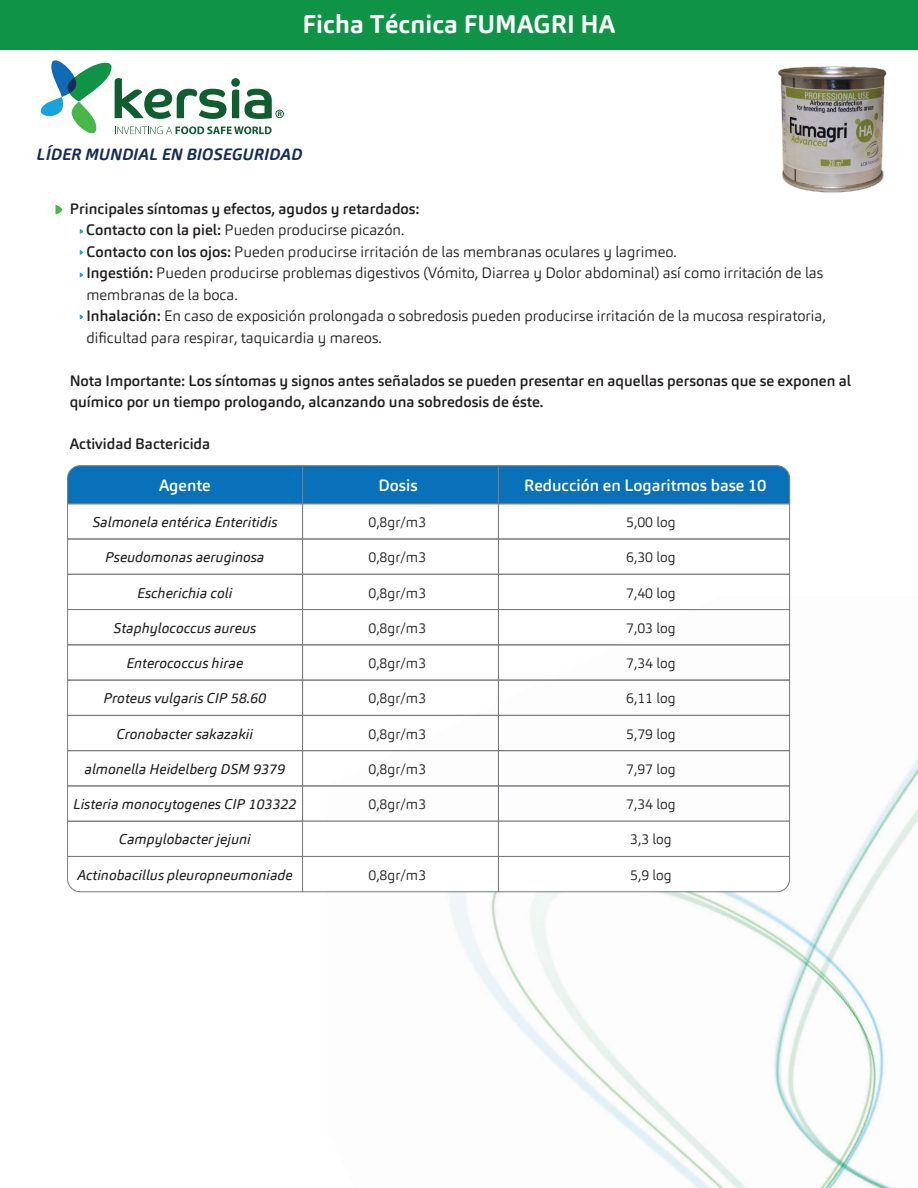
<style>
.page{position:relative;width:918px;height:1188px;background:#fff}
.page>*{position:absolute;margin:0;border:0;box-sizing:border-box;transform-origin:0 0}
.t1{font:700 25.35px "Carnas";letter-spacing:.005em;color:#fff}
.t2{font:500 16.2px "Carnas";color:#fff}
.t3{font:italic 700 16.2px "Carnas W03";letter-spacing:.005em;color:#172c56}
.t4{font:300 15px/21.5px "Carnas";color:#211d1e}
.t5{font:500 15px/21.5px "Carnas";color:#211d1e}
.t6{font:italic 14.1px "Carnas W03";letter-spacing:.005em;color:#211d1e}
.t7{font:300 14.1px "Carnas";letter-spacing:.005em;color:#211d1e}
.s1{font-weight:500}
</style>
<div class="page">
<img style="left:327px;top:597px;width:591px;height:591px">
<div style="left:0;top:0;width:918px;height:49px;background:#0f9447"></div>
<svg style="left:40px;top:60px;width:244px;height:75px"></svg>
<svg style="left:56px;top:205px;width:7px;height:10px"></svg>
<svg style="left:80px;top:229px;width:3px;height:5px"></svg>
<svg style="left:80px;top:250px;width:3px;height:5px"></svg>
<svg style="left:80px;top:272px;width:3px;height:5px"></svg>
<svg style="left:80px;top:314px;width:3px;height:5px"></svg>
<img style="left:771px;top:63px;width:116px;height:130px">
<div style="left:67px;top:465px;width:724px;height:40px;background:#0871ba"></div>
<div style="left:67px;top:503px;width:236px;height:36px;border:1px solid #797b7e"></div>
<div style="left:302px;top:503px;width:197px;height:36px;border:1px solid #797b7e"></div>
<div style="left:498px;top:503px;width:292px;height:36px;border:1px solid #797b7e"></div>
<div style="left:67px;top:539px;width:236px;height:36px;border:1px solid #797b7e"></div>
<div style="left:302px;top:539px;width:197px;height:36px;border:1px solid #797b7e"></div>
<div style="left:498px;top:539px;width:292px;height:36px;border:1px solid #797b7e"></div>
<div style="left:67px;top:574px;width:236px;height:36px;border:1px solid #797b7e"></div>
<div style="left:302px;top:574px;width:197px;height:36px;border:1px solid #797b7e"></div>
<div style="left:498px;top:574px;width:292px;height:36px;border:1px solid #797b7e"></div>
<div style="left:67px;top:609px;width:236px;height:36px;border:1px solid #797b7e"></div>
<div style="left:302px;top:609px;width:197px;height:36px;border:1px solid #797b7e"></div>
<div style="left:498px;top:609px;width:292px;height:36px;border:1px solid #797b7e"></div>
<div style="left:67px;top:644px;width:236px;height:37px;border:1px solid #797b7e"></div>
<div style="left:302px;top:644px;width:197px;height:37px;border:1px solid #797b7e"></div>
<div style="left:498px;top:644px;width:292px;height:37px;border:1px solid #797b7e"></div>
<div style="left:67px;top:680px;width:236px;height:36px;border:1px solid #797b7e"></div>
<div style="left:302px;top:680px;width:197px;height:36px;border:1px solid #797b7e"></div>
<div style="left:498px;top:680px;width:292px;height:36px;border:1px solid #797b7e"></div>
<div style="left:67px;top:715px;width:236px;height:36px;border:1px solid #797b7e"></div>
<div style="left:302px;top:715px;width:197px;height:36px;border:1px solid #797b7e"></div>
<div style="left:498px;top:715px;width:292px;height:36px;border:1px solid #797b7e"></div>
<div style="left:67px;top:750px;width:236px;height:36px;border:1px solid #797b7e"></div>
<div style="left:302px;top:750px;width:197px;height:36px;border:1px solid #797b7e"></div>
<div style="left:498px;top:750px;width:292px;height:36px;border:1px solid #797b7e"></div>
<div style="left:67px;top:785px;width:236px;height:37px;border:1px solid #797b7e"></div>
<div style="left:302px;top:785px;width:197px;height:37px;border:1px solid #797b7e"></div>
<div style="left:498px;top:785px;width:292px;height:37px;border:1px solid #797b7e"></div>
<div style="left:67px;top:821px;width:236px;height:36px;border:1px solid #797b7e"></div>
<div style="left:302px;top:821px;width:197px;height:36px;background:#fff;border:1px solid #797b7e"></div>
<div style="left:498px;top:821px;width:292px;height:36px;background:#fff;border:1px solid #797b7e"></div>
<svg style="left:67px;top:856px;width:237px;height:37px"></svg>
<div style="left:302px;top:856px;width:197px;height:36px;background:#fff;border:1px solid #797b7e"></div>
<svg style="left:497px;top:856px;width:294px;height:37px"></svg>
<h1 class="t1" style="left:303px;top:8px;width:314px">Ficha Técnica FUMAGRI HA</h1>
<p class="t3" style="left:37px;top:144px;width:267px">LÍDER MUNDIAL EN BIOSEGURIDAD</p>
<p class="t4" style="left:86px;top:198px;width:741px;text-indent:-17px"><span class="s1">Principales síntomas y efectos, agudos y retardados:<br>Contacto con la piel:</span> Pueden producirse picazón.<br><span class="s1">Contacto con los ojos:</span> Pueden producirse irritación de las membranas oculares y lagrimeo.<br><span class="s1">Ingestión:</span> Pueden producirse problemas digestivos (Vómito, Diarrea y Dolor abdominal) así como irritación de las membranas de la boca.<br><span class="s1">Inhalación:</span> En caso de exposición prolongada o sobredosis pueden producirse irritación de la mucosa respiratoria, dificultad para respirar, taquicardia y mareos.</p>
<p class="t5" style="left:70px;top:370px;width:783px">Nota Importante: Los síntomas y signos antes señalados se pueden presentar en aquellas personas que se exponen al químico por un tiempo prologando, alcanzando una sobredosis de éste.</p>
<p class="t5" style="left:70px;top:433px;width:142px">Actividad Bactericida</p>
<p class="t2" style="left:159px;top:475px;width:53px">Agente</p>
<p class="t2" style="left:378px;top:475px;width:41px">Dosis</p>
<p class="t2" style="left:524px;top:475px;width:244px">Reducción en Logaritmos base 10</p>
<p class="t7" style="left:626px;top:513px;width:51px">5,00 log</p>
<p class="t6" style="left:105px;top:548px;width:161px">Pseudomonas aeruginosa</p>
<p class="t7" style="left:368px;top:548px;width:59px">0,8gr/m3</p>
<p class="t7" style="left:626px;top:548px;width:51px">6,30 log</p>
<p class="t6" style="left:137px;top:584px;width:96px">Escherichia coli</p>
<p class="t7" style="left:368px;top:584px;width:59px">0,8gr/m3</p>
<p class="t7" style="left:626px;top:584px;width:51px">7,40 log</p>
<p class="t6" style="left:114px;top:619px;width:144px">Staphylococcus aureus</p>
<p class="t7" style="left:368px;top:619px;width:59px">0,8gr/m3</p>
<p class="t7" style="left:626px;top:619px;width:51px">7,03 log</p>
<p class="t6" style="left:126px;top:654px;width:118px">Enterococcus hirae</p>
<p class="t7" style="left:368px;top:654px;width:59px">0,8gr/m3</p>
<p class="t7" style="left:626px;top:654px;width:51px">7,34 log</p>
<p class="t6" style="left:103px;top:689px;width:164px">Proteus vulgaris CIP 58.60</p>
<p class="t7" style="left:368px;top:689px;width:59px">0,8gr/m3</p>
<p class="t7" style="left:626px;top:690px;width:51px">6,11 log</p>
<p class="t6" style="left:117px;top:725px;width:138px">Cronobacter sakazakii</p>
<p class="t7" style="left:368px;top:725px;width:59px">0,8gr/m3</p>
<p class="t7" style="left:626px;top:725px;width:51px">5,79 log</p>
<p class="t6" style="left:85px;top:760px;width:202px">almonella Heidelberg DSM 9379</p>
<p class="t7" style="left:368px;top:760px;width:59px">0,8gr/m3</p>
<p class="t7" style="left:626px;top:760px;width:51px">7,97 log</p>
<p class="t6" style="left:73px;top:795px;width:225px">Listeria monocytogenes CIP 103322</p>
<p class="t7" style="left:368px;top:795px;width:59px">0,8gr/m3</p>
<p class="t7" style="left:626px;top:795px;width:51px">7,34 log</p>
<p class="t6" style="left:119px;top:831px;width:133px">Campylobacter jejuni</p>
<p class="t7" style="left:630px;top:831px;width:43px">3,3 log</p>
<p class="t6" style="left:77px;top:866px;width:217px">Actinobacillus pleuropneumoniade</p>
<p class="t7" style="left:368px;top:866px;width:59px">0,8gr/m3</p>
<p class="t7" style="left:630px;top:866px;width:43px">5,9 log</p>
<p class="t6" style="left:92px;top:513px;width:186px">Salmonela entérica Enteritidis</p>
<p class="t7" style="left:368px;top:513px;width:59px">0,8gr/m3</p>
</div>
